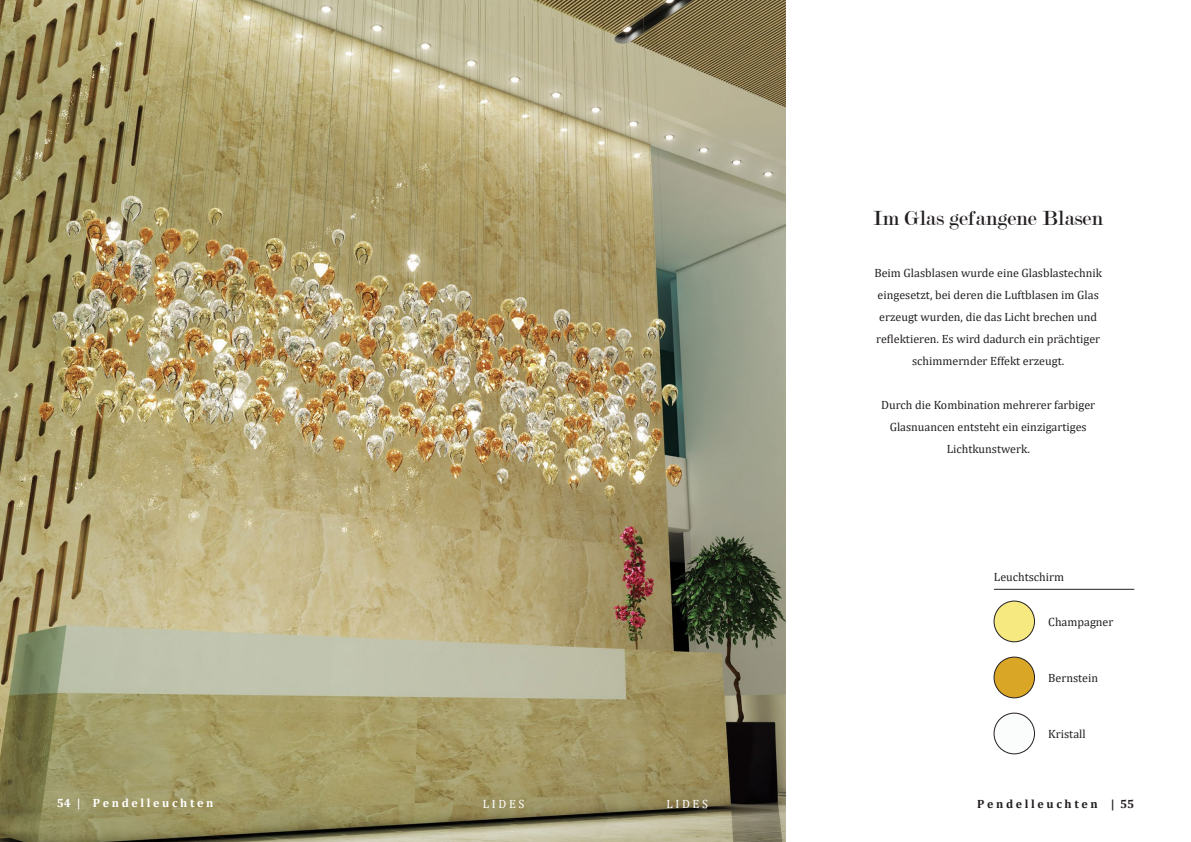
<style>
.page{position:relative;width:1191px;height:842px;background:#fff}
.page>*{position:absolute;margin:0;border:0;box-sizing:border-box;transform-origin:0 0}
.t1{font:22px "Modern";color:#231f20}
.t2{font:12px/22px "Cambria";color:#231f20;text-align:center}
.t3{font:700 12px "Cambria";color:#fff}
.t4{font:700 12px "Cambria";color:#231f20}
.t5{font:12px "Cambria";color:#fff}
</style>
<div class="page">
<img style="left:0;top:0;width:785px;height:842px">
<hr style="left:994px;top:589px;width:140px;height:1px;background:#231f20">
<img style="left:994px;top:601px;width:40px;height:41px;border-radius:20px">
<div style="left:994px;top:601px;width:40px;height:41px;border:1px solid #231f20;border-radius:50%"></div>
<img style="left:994px;top:657px;width:40px;height:41px;border-radius:20px">
<div style="left:994px;top:657px;width:40px;height:41px;border:1px solid #231f20;border-radius:50%"></div>
<img style="left:994px;top:713px;width:40px;height:41px;border-radius:20px">
<div style="left:994px;top:713px;width:40px;height:41px;border:1px solid #231f20;border-radius:50%"></div>
<p class="t1" style="left:873px;top:207px;width:231px">Im Glas gefangene Blasen</p>
<p class="t2" style="left:874px;top:261px;width:229px">Beim Glasblasen wurde eine Glasblastechnik eingesetzt, bei deren die Luftblasen im Glas erzeugt wurden, die das Licht brechen und reflektieren. Es wird dadurch ein prächtiger schimmernder Effekt erzeugt.</p>
<p class="t2" style="left:881px;top:393px;width:215px">Durch die Kombination mehrerer farbiger<br>Glasnuancen entsteht ein einzigartiges<br>Lichtkunstwerk.</p>
<p class="t2" style="left:994px;top:565px;width:72px">Leuchtschirm</p>
<p class="t2" style="left:1048px;top:611px;width:67px">Champagner</p>
<p class="t2" style="left:1048px;top:667px;width:51px">Bernstein</p>
<p class="t2" style="left:1048px;top:723px;width:39px">Kristall</p>
<p class="t3" style="left:57px;top:794px;width:158px">54 | P e n d e l l e u c h t e n</p>
<p class="t5" style="left:483px;top:797px;width:43px">L I D E S</p>
<p class="t5" style="left:666px;top:797px;width:43px">L I D E S</p>
<p class="t4" style="left:977px;top:796px;width:159px">P e n d e l l e u c h t e n | 55</p>
</div>
